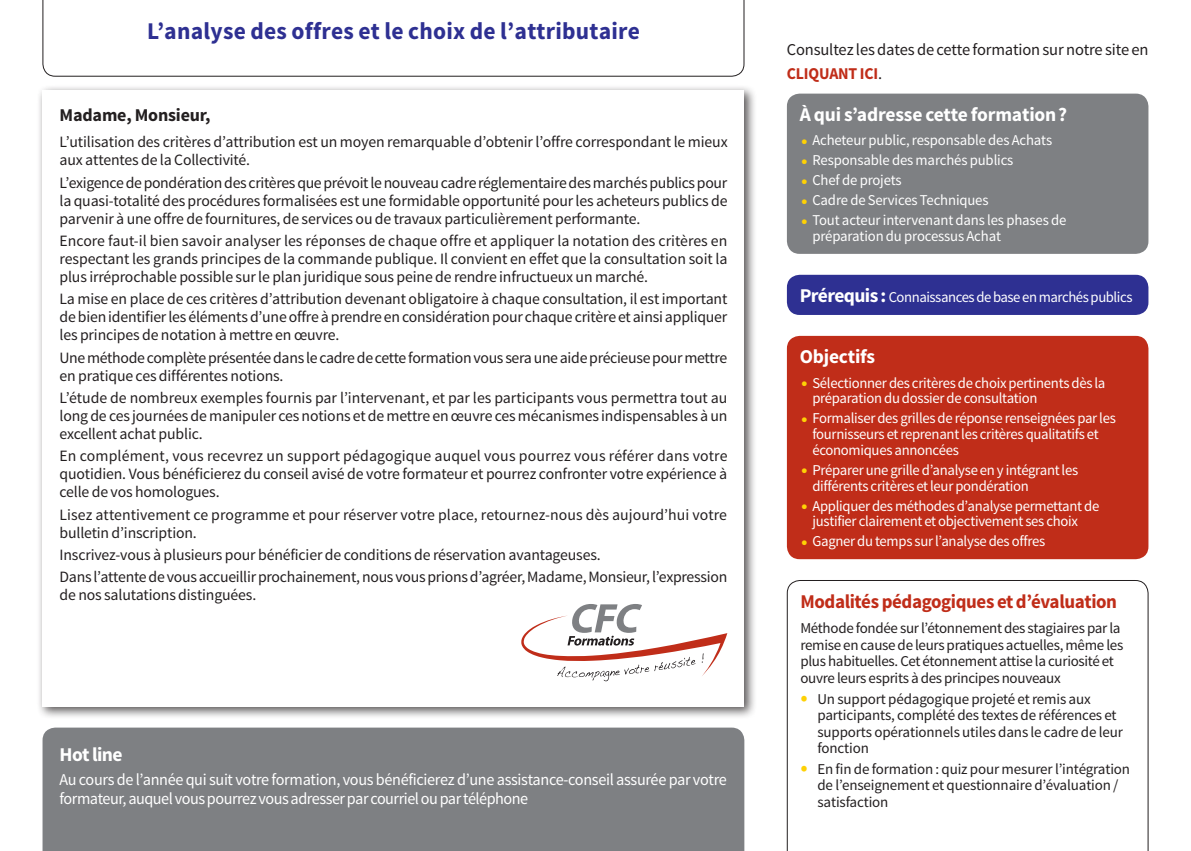
<style>
.page{position:relative;width:1191px;height:851px;background:#fff}
.page>*{position:absolute;margin:0;border:0;box-sizing:border-box;transform-origin:0 0}
.t1{font:700 24px "Source Sans Pro";letter-spacing:.01em;color:#2e3092}
.t2{font:700 19.5px "Source Sans Pro";letter-spacing:-.01em;color:#fff}
.t3{font:700 19.5px "Source Sans Pro";letter-spacing:-.02em;color:#c02d19}
.t4{font:700 18px "Source Sans Pro";letter-spacing:-.01em;color:#231f20}
.t5{font:16.5px/19.5px "Source Sans Pro";letter-spacing:-.03em;color:#fff}
.t6{font:16.5px/24px "Source Sans Pro";letter-spacing:-.01em;color:#231f20}
.t7{font:15.75px/18px "Source Sans Pro";letter-spacing:-.01em;color:#231f20;text-align:justify}
.t8{font:15px/15.8px "Source Sans Pro";letter-spacing:-.02em;color:#fff}
.t9{font:15px/16.5px "Source Sans Pro";letter-spacing:-.02em;color:#231f20}
.s1{font-weight:700;color:#c02d19}
.s2{color:#fed105}
.s3{font-weight:700;font-size:19.5px}
.s4{font-size:24px;color:#fed105}
</style>
<div class="page">
<div style="left:37px;top:84px;width:719px;height:635px;background:#231f20;opacity:.75"></div>
<div style="left:43px;top:90px;width:701px;height:617px;background:#fff"></div>
<svg style="left:521px;top:604px;width:206px;height:77px"></svg>
<div style="left:43px;top:727px;width:701px;height:123px;background:#7e8083"></div>
<svg style="left:787px;top:580px;width:361px;height:270px"></svg>
<svg style="left:42px;top:0;width:702px;height:77px"></svg>
<div style="left:787px;top:94px;width:361px;height:160px;background:#7e8083;border-radius:13px"></div>
<div style="left:787px;top:275px;width:361px;height:40px;background:#2e3092;border-radius:13px"></div>
<div style="left:787px;top:336px;width:361px;height:223px;background:#c02d19;border-radius:13px"></div>
<h1 class="t1" style="left:147px;top:16px;width:494px">L’analyse des offres et le choix de l’attributaire</h1>
<p class="t4" style="left:60px;top:103px;width:153px">Madame, Monsieur,</p>
<p class="t7" style="left:60px;top:133px;width:669px">L’utilisation des critères d’attribution est un moyen remarquable d’obtenir l’offre correspondant le mieux aux attentes de la Collectivité.</p>
<p class="t7" style="left:60px;top:174px;width:669px">L’exigence de pondération des critères que prévoit le nouveau cadre réglementaire des marchés publics pour la quasi-totalité des procédures formalisées est une formidable opportunité pour les acheteurs publics de parvenir à une offre de fournitures, de services ou de travaux particulièrement performante.</p>
<p class="t7" style="left:60px;top:232px;width:669px">Encore faut-il bien savoir analyser les réponses de chaque offre et appliquer la notation des critères en respectant les grands principes de la commande publique. Il convient en effet que la consultation soit la plus irréprochable possible sur le plan juridique sous peine de rendre infructueux un marché.</p>
<p class="t7" style="left:60px;top:290px;width:669px">La mise en place de ces critères d’attribution devenant obligatoire à chaque consultation, il est important de bien identifier les éléments d’une offre à prendre en considération pour chaque critère et ainsi appliquer les principes de notation à mettre en œuvre.</p>
<p class="t7" style="left:60px;top:348px;width:669px">Une méthode complète présentée dans le cadre de cette formation vous sera une aide précieuse pour mettre en pratique ces différentes notions.</p>
<p class="t7" style="left:60px;top:389px;width:669px">L’étude de nombreux exemples fournis par l’intervenant, et par les participants vous permettra tout au long de ces journées de manipuler ces notions et de mettre en œuvre ces mécanismes indispensables à un excellent achat public.</p>
<p class="t7" style="left:60px;top:447px;width:669px">En complément, vous recevrez un support pédagogique auquel vous pourrez vous référer dans votre quotidien. Vous bénéficierez du conseil avisé de votre formateur et pourrez confronter votre expérience à celle de vos homologues.</p>
<p class="t7" style="left:60px;top:505px;width:669px">Lisez attentivement ce programme et pour réserver votre place, retournez-nous dès aujourd’hui votre bulletin d’inscription.</p>
<p class="t7" style="left:60px;top:543px;width:669px;line-height:22.2px">Inscrivez-vous à plusieurs pour bénéficier de conditions de réservation avantageuses.<br>Dans l’attente de vous accueillir prochainement, nous vous prions d’agréer, Madame, Monsieur, l’expression</p>
<p class="t7" style="left:60px;top:586px;width:198px">de nos salutations distinguées.</p>
<p class="t2" style="left:60px;top:741px;width:64px">Hot line</p>
<p class="t5" style="left:60px;top:769px;width:669px">Au cours de l’année qui suit votre formation, vous bénéficierez d’une assistance-conseil assurée par votre formateur, auquel vous pourrez vous adresser par courriel ou par téléphone</p>
<p class="t6" style="left:787px;top:38px;width:363px">Consultez les dates de cette formation sur notre site en<br><span class="s1">CLIQUANT ICI</span>.</p>
<p class="t2" style="left:799px;top:102px;width:269px">À qui s’adresse cette formation?</p>
<p class="t8" style="left:801px;top:133px;width:252px"><span class="s2">●</span> Acheteur public, responsable des Achats</p>
<p class="t8" style="left:801px;top:153px;width:213px"><span class="s2">●</span> Responsable des marchés publics</p>
<p class="t8" style="left:801px;top:173px;width:101px"><span class="s2">●</span> Chef de projets</p>
<p class="t8" style="left:801px;top:193px;width:188px"><span class="s2">●</span> Cadre de Services Techniques</p>
<p class="t8" style="left:812px;top:213px;width:255px;text-indent:-11px"><span class="s2">●</span> Tout acteur intervenant dans les phases de préparation du processus Achat</p>
<p class="t8" style="left:799px;top:289px;width:334px"><span class="s3">Prérequis :</span> Connaissances de base en marchés publics</p>
<p class="t2" style="left:799px;top:344px;width:77px">Objectifs</p>
<p class="t8" style="left:812px;top:375px;width:294px;text-indent:-11px"><span class="s2">●</span> Sélectionner des critères de choix pertinents dès la préparation du dossier de consultation</p>
<p class="t8" style="left:812px;top:410px;width:305px;text-indent:-11px"><span class="s2">●</span> Formaliser des grilles de réponse renseignées par les fournisseurs et reprenant les critères qualitatifs et économiques annoncées</p>
<p class="t8" style="left:812px;top:462px;width:267px;text-indent:-11px"><span class="s2">●</span> Préparer une grille d’analyse en y intégrant les différents critères et leur pondération</p>
<p class="t8" style="left:812px;top:498px;width:288px;text-indent:-11px"><span class="s2">●</span> Appliquer des méthodes d’analyse permettant de justifier clairement et objectivement ses choix</p>
<p class="t8" style="left:801px;top:533px;width:245px"><span class="s2">●</span> Gagner du temps sur l’analyse des offres</p>
<p class="t3" style="left:800px;top:589px;width:318px">Modalités pédagogiques et d’évaluation</p>
<p class="t9" style="left:800px;top:620px;width:324px">Méthode fondée sur l’étonnement des stagiaires par la remise en cause de leurs pratiques actuelles, même les plus habituelles. Cet étonnement attise la curiosité et ouvre leurs esprits à des principes nouveaux</p>
<p class="t9" style="left:817px;top:690px;width:307px;text-indent:-17px"><span class="s4">•</span> Un support pédagogique projeté et remis aux participants, complété des textes de références et supports opérationnels utiles dans le cadre de leur fonction</p>
<p class="t9" style="left:817px;top:760px;width:314px;text-indent:-17px"><span class="s4">•</span> En fin de formation : quiz pour mesurer l’intégration de l’enseignement et questionnaire d’évaluation / satisfaction</p>
</div>
